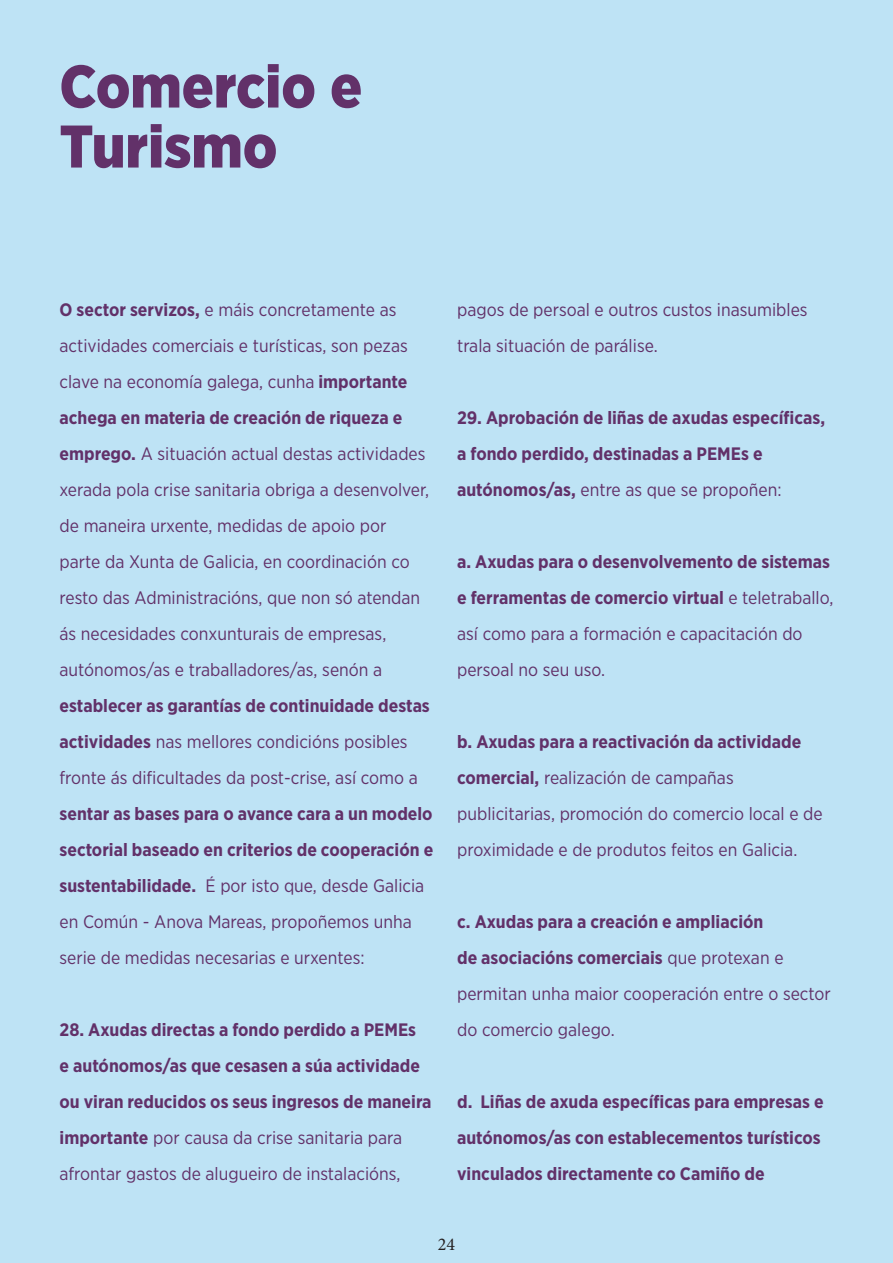
<style>
.page{position:relative;width:893px;height:1263px;background:#bee3f5}
.page>*{position:absolute;margin:0;border:0;box-sizing:border-box;transform-origin:0 0}
.t1{font:900 60px/60px "Gotham Narrow";color:#623169}
.t2{font:18px/36px "Gotham Narrow";color:#623169}
.t3{font:700 18px/36px "Gotham Narrow";color:#623169}
.t4{font:18px "Minion Pro";color:#231f20}
.s1{font-weight:700}
.s2{font-weight:400}
</style>
<div class="page">
<h1 class="t1" style="left:60px;top:56px;width:304px">Comercio e<br>Turismo</h1>
<p class="t2" style="left:60px;top:292px;width:371px"><span class="s1">O sector servizos,</span> e máis concretamente as actividades comerciais e turísticas, son pezas clave na economía galega, cunha <span class="s1">importante achega en materia de creación de riqueza e emprego.</span> A situación actual destas actividades xerada pola crise sanitaria obriga a desenvolver, de maneira urxente, medidas de apoio por parte da Xunta de Galicia, en coordinación co resto das Administracións, que non só atendan ás necesidades conxunturais de empresas, autónomos/as e traballadores/as, senón a</p>
<p class="t2" style="left:60px;top:688px;width:372px"><span class="s1">establecer as garantías de continuidade destas actividades</span> nas mellores condicións posibles fronte ás dificultades da post-crise, así como a</p>
<p class="t3" style="left:60px;top:796px;width:375px">sentar as bases para o avance cara a un modelo sectorial baseado en criterios de cooperación e sustentabilidade. <span class="s2">É por isto que, desde Galicia en Común - Anova Mareas, propoñemos unha serie de medidas necesarias e urxentes:</span></p>
<p class="t3" style="left:60px;top:1012px;width:374px">28. Axudas directas a fondo perdido a PEMEs<br>e autónomos/as que cesasen a súa actividade ou viran reducidos os seus ingresos de maneira importante <span class="s2">por causa da crise sanitaria para afrontar gastos de alugueiro de instalacións,</span></p>
<p class="t2" style="left:457px;top:292px;width:352px">pagos de persoal e outros custos inasumibles trala situación de parálise.</p>
<p class="t3" style="left:457px;top:400px;width:369px">29. Aprobación de liñas de axudas específicas, a fondo perdido, destinadas a PEMEs e autónomos/as, <span class="s2">entre as que se propoñen:</span></p>
<p class="t3" style="left:457px;top:544px;width:378px">a. Axudas para o desenvolvemento de sistemas e ferramentas de comercio virtual <span class="s2">e teletraballo, así como para a formación e capacitación do persoal no seu uso.</span></p>
<p class="t2" style="left:457px;top:724px;width:367px"><span class="s1">b. Axudas para a reactivación da actividade comercial,</span> realización de campañas publicitarias, promoción do comercio local e de proximidade e de produtos feitos en Galicia.</p>
<p class="t2" style="left:457px;top:904px;width:375px"><span class="s1">c. Axudas para a creación e ampliación<br>de asociacións comerciais</span> que protexan e permitan unha maior cooperación entre o sector do comercio galego.</p>
<p class="t3" style="left:457px;top:1084px;width:368px">d. Liñas de axuda específicas para empresas e autónomos/as con establecementos turísticos vinculados directamente co Camiño de</p>
<p class="t4" style="left:438px;top:1232px;width:19px">24</p>
</div>
